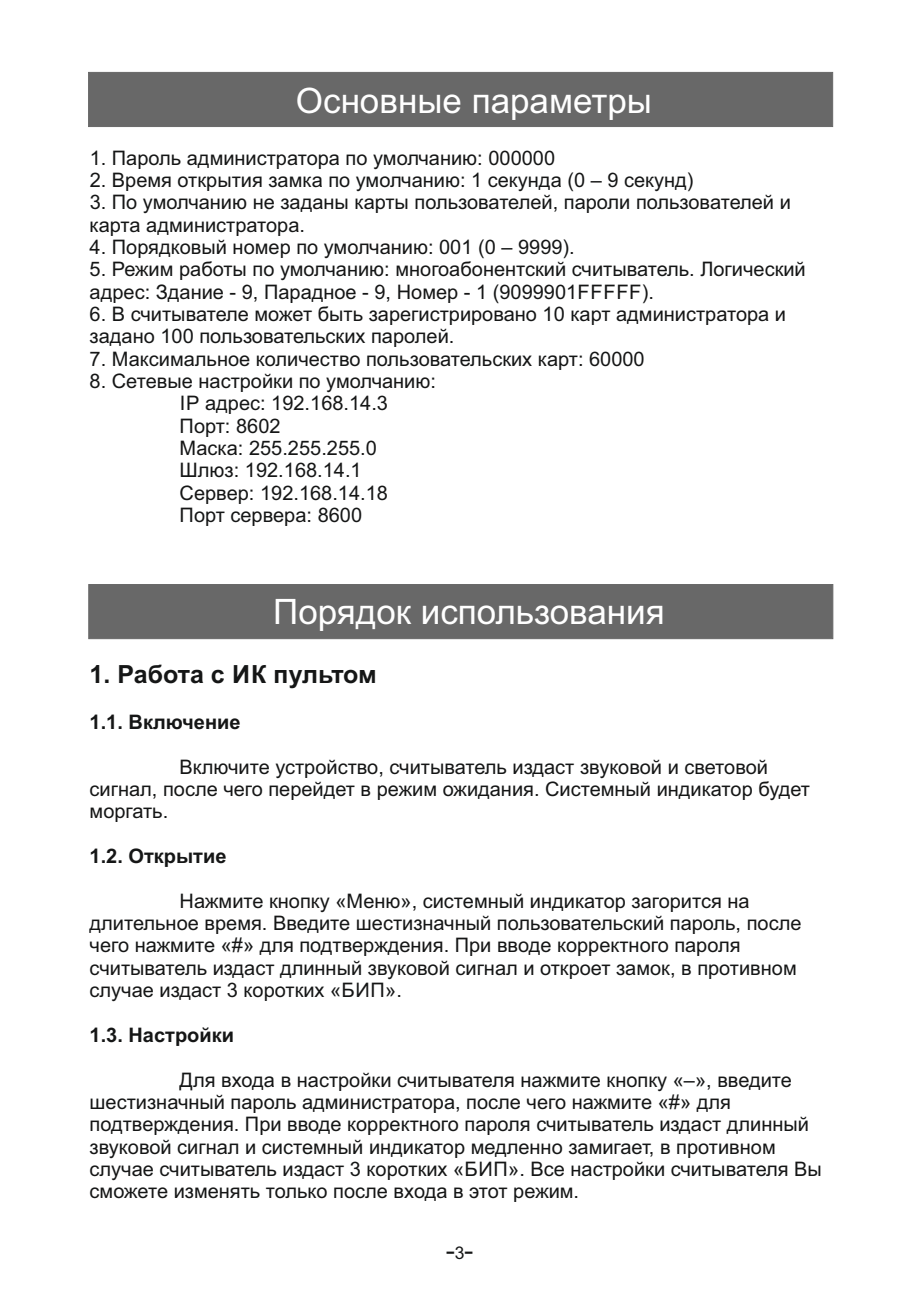
<style>
.page{position:relative;width:920px;height:1303px;background:#fff}
.page>*{position:absolute;margin:0;border:0;box-sizing:border-box;transform-origin:0 0}
.t1{font:35px "Arial";color:#fff}
.t2{font:700 25px "Arial";letter-spacing:-.005em;color:#151616}
.t3{font:20px/22.2px "Arial";color:#151616}
.t4{font:700 20px "Arial";color:#151616}
.t5{font:17.5px "DF Gothic EB WIN RKSJ H";color:#151616}
.s1{font-family:"Arial"}
</style>
<div class="page">
<div style="left:88px;top:72px;width:745px;height:55px;background:#686868"></div>
<div style="left:88px;top:584px;width:745px;height:55px;background:#686868"></div>
<h1 class="t1" style="left:296px;top:88px;width:358px">Основные параметры</h1>
<p class="t3" style="left:90px;top:148px;width:467px">1. Пароль администратора по умолчанию: 000000</p>
<p class="t3" style="left:90px;top:171px;width:605px">2. Время открытия замка по умолчанию: 1 секунда (0 – 9 секунд)</p>
<p class="t3" style="left:90px;top:193px;width:703px">3. По умолчанию не заданы карты пользователей, пароли пользователей и карта администратора.</p>
<p class="t3" style="left:90px;top:238px;width:487px">4. Порядковый номер по умолчанию: 001 (0 – 9999).</p>
<p class="t3" style="left:90px;top:260px;width:718px">5. Режим работы по умолчанию: многоабонентский считыватель. Логический адрес: Здание - 9, Парадное - 9, Номер - 1 (9099901FFFFF).</p>
<p class="t3" style="left:90px;top:305px;width:698px">6. В считывателе может быть зарегистрировано 10 карт администратора и задано 100 пользовательских паролей.</p>
<p class="t3" style="left:90px;top:349px;width:557px">7. Максимальное количество пользовательских карт: 60000</p>
<p class="t3" style="left:180px;top:372px;width:258px;text-indent:-90px">8. Сетевые настройки по умолчанию:<br>IP адрес: 192.168.14.3<br>Порт: 8602<br>Маска: 255.255.255.0<br>Шлюз: 192.168.14.1<br>Сервер: 192.168.14.18<br>Порт сервера: 8600</p>
<h1 class="t1" style="left:273px;top:598px;width:393px">Порядок использования</h1>
<p class="t2" style="left:90px;top:665px;width:289px">1. Работа с ИК пультом</p>
<p class="t4" style="left:90px;top:714px;width:152px">1.1. Включение</p>
<p class="t3" style="left:90px;top:757px;width:722px;text-indent:90px">Включите устройство, считыватель издаст звуковой и световой сигнал, после чего перейдет в режим ожидания. Системный индикатор будет моргать.</p>
<p class="t4" style="left:90px;top:848px;width:138px">1.2. Открытие</p>
<p class="t3" style="left:90px;top:891px;width:713px;text-indent:90px">Нажмите кнопку «Меню», системный индикатор загорится на длительное время. Введите шестизначный пользовательский пароль, после чего нажмите «#» для подтверждения. При вводе корректного пароля считыватель издаст длинный звуковой сигнал и откроет замок, в противном случае издаст 3 коротких «БИП».</p>
<p class="t4" style="left:90px;top:1027px;width:146px">1.3. Настройки</p>
<p class="t3" style="left:90px;top:1070px;width:734px;text-indent:90px">Для входа в настройки считывателя нажмите кнопку «–», введите шестизначный пароль администратора, после чего нажмите «#» для подтверждения. При вводе корректного пароля считыватель издаст длинный звуковой сигнал и системный индикатор медленно замигает, в противном случае считыватель издаст 3 коротких «БИП». Все настройки считывателя Вы сможете изменять только после входа в этот режим.</p>
<p class="t5" style="left:446px;top:1243px;width:29px">-<span class="s1">3</span>-</p>
</div>
